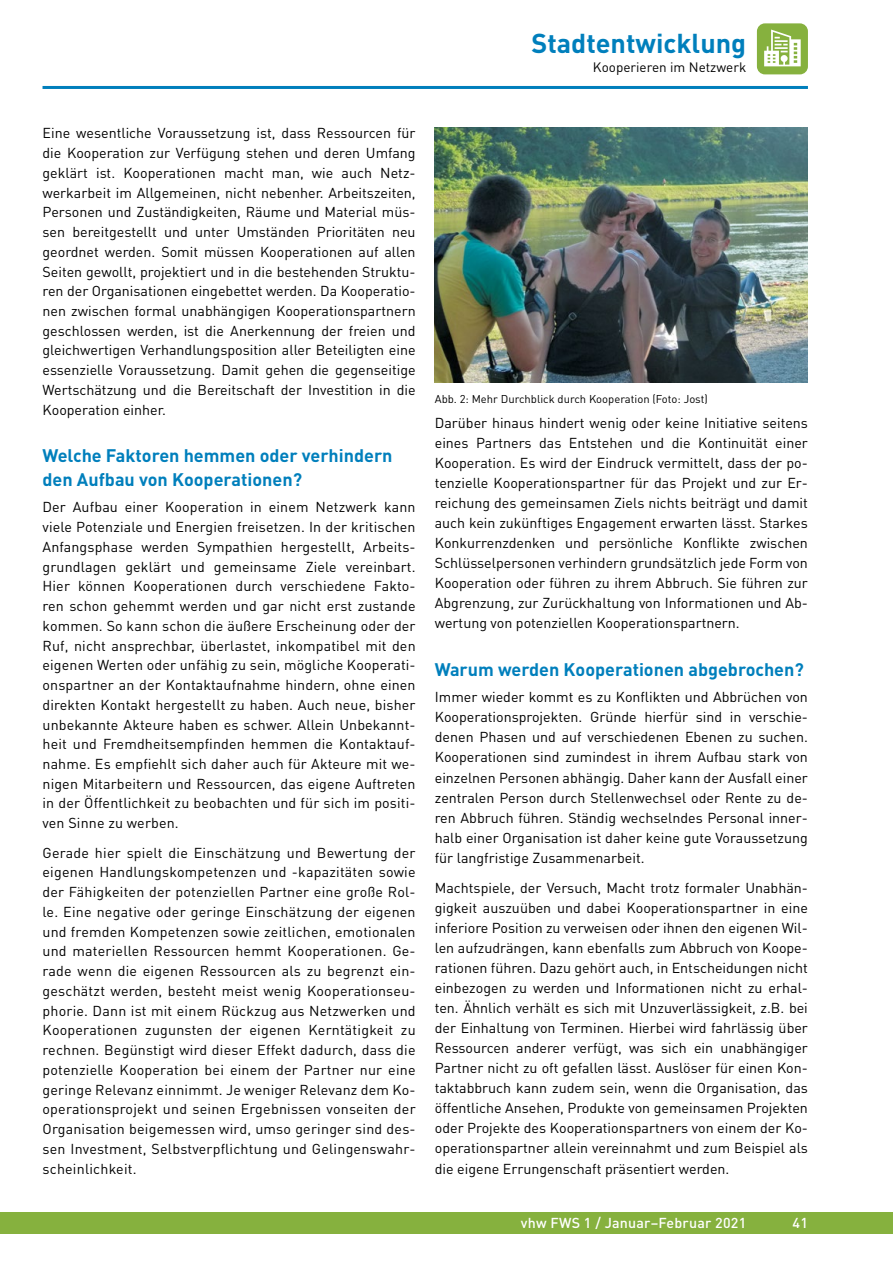
<style>
.page{position:relative;width:893px;height:1263px;background:#fff}
.page>*{position:absolute;margin:0;border:0;box-sizing:border-box;transform-origin:0 0}
.t1{font:700 27px "DIN Pro";color:#007fbc}
.t2{font:700 18px/24.3px "DIN Pro";color:#007fbc}
.t3{font:14.25px/19.8px "DIN Pro";color:#000;text-align:justify}
.t4{font:500 14.25px "DIN Pro";letter-spacing:.015em;color:#fff}
.t5{font:13.5px "DIN Pro";color:#000}
.t6{font:11.25px "DIN Pro";color:#000}
</style>
<div class="page">
<div style="left:0;top:1212px;width:893px;height:21px;background:#86b13e"></div>
<hr style="left:43px;top:86px;width:765px;height:3px;background:#007fbc">
<div style="left:757px;top:23px;width:51px;height:51px;background:#86b13e;border-radius:8px"></div>
<svg style="left:764px;top:30px;width:37px;height:36px"></svg>
<img style="left:435px;top:128px;width:373px;height:255px">
<h1 class="t1" style="left:531px;top:25px;width:216px">Stadtentwicklung</h1>
<p class="t5" style="left:593px;top:58px;width:155px">Kooperieren im Netzwerk</p>
<p class="t3" style="left:43px;top:123px;width:375px">Eine wesentliche Voraussetzung ist, dass Ressourcen für die Kooperation zur Verfügung stehen und deren Umfang geklärt ist. Kooperationen macht man, wie auch Netz&shy;werkarbeit im Allgemeinen, nicht nebenher. Arbeitszeiten, Personen und Zuständigkeiten, Räume und Material müs&shy;sen bereitgestellt und unter Umständen Prioritäten neu geordnet werden. Somit müssen Kooperationen auf allen Seiten gewollt, projektiert und in die bestehenden Struktu&shy;ren der Organisationen eingebettet werden. Da Kooperatio&shy;nen zwischen formal unabhängigen Kooperationspartnern geschlossen werden, ist die Anerkennung der freien und gleichwertigen Verhandlungsposition aller Beteiligten eine essenzielle Voraussetzung. Damit gehen die gegenseitige Wertschätzung und die Bereitschaft der Investition in die Kooperation einher.</p>
<p class="t2" style="left:43px;top:443px;width:351px">Welche Faktoren hemmen oder verhindern den Aufbau von Kooperationen?</p>
<p class="t3" style="left:43px;top:497px;width:375px">Der Aufbau einer Kooperation in einem Netzwerk kann viele Potenziale und Energien freisetzen. In der kritischen Anfangsphase werden Sympathien hergestellt, Arbeits&shy;grundlagen geklärt und gemeinsame Ziele vereinbart.<br>Hier können Kooperationen durch verschiedene Fakto&shy;ren schon gehemmt werden und gar nicht erst zustande kommen. So kann schon die äußere Erscheinung oder der Ruf, nicht ansprechbar, überlastet, inkompatibel mit den eigenen Werten oder unfähig zu sein, mögliche Kooperati&shy;onspartner an der Kontaktaufnahme hindern, ohne einen direkten Kontakt hergestellt zu haben. Auch neue, bisher unbekannte Akteure haben es schwer. Allein Unbekannt&shy;heit und Fremdheitsempfinden hemmen die Kontaktauf&shy;nahme. Es empfiehlt sich daher auch für Akteure mit we&shy;nigen Mitarbeitern und Ressourcen, das eigene Auftreten in der Öffentlichkeit zu beobachten und für sich im positi&shy;ven Sinne zu werben.</p>
<p class="t3" style="left:43px;top:842px;width:375px">Gerade hier spielt die Einschätzung und Bewertung der eigenen Handlungskompetenzen und -kapazitäten sowie der Fähigkeiten der potenziellen Partner eine große Rol&shy;le. Eine negative oder geringe Einschätzung der eigenen und fremden Kompetenzen sowie zeitlichen, emotionalen und materiellen Ressourcen hemmt Kooperationen. Ge&shy;rade wenn die eigenen Ressourcen als zu begrenzt ein&shy;geschätzt werden, besteht meist wenig Kooperationseu&shy;phorie. Dann ist mit einem Rückzug aus Netzwerken und Kooperationen zugunsten der eigenen Kerntätigkeit zu rechnen. Begünstigt wird dieser Effekt dadurch, dass die potenzielle Kooperation bei einem der Partner nur eine geringe Relevanz einnimmt. Je weniger Relevanz dem Ko&shy;operationsprojekt und seinen Ergebnissen vonseiten der Organisation beigemessen wird, umso geringer sind des&shy;sen Investment, Selbstverpflichtung und Gelingenswahr&shy;scheinlichkeit.</p>
<p class="t6" style="left:435px;top:391px;width:275px">Abb. 2: Mehr Durchblick durch Kooperation (Foto: Jost)</p>
<p class="t3" style="left:435px;top:412px;width:375px">Darüber hinaus hindert wenig oder keine Initiative seitens eines Partners das Entstehen und die Kontinuität einer Kooperation. Es wird der Eindruck vermittelt, dass der po&shy;tenzielle Kooperationspartner für das Projekt und zur Er&shy;reichung des gemeinsamen Ziels nichts beiträgt und damit auch kein zukünftiges Engagement erwarten lässt. Starkes Konkurrenzdenken und persönliche Konflikte zwischen Schlüsselpersonen verhindern grundsätzlich jede Form von Kooperation oder führen zu ihrem Abbruch. Sie führen zur Abgrenzung, zur Zurückhaltung von Informationen und Ab&shy;wertung von potenziellen Kooperationspartnern.</p>
<p class="t2" style="left:435px;top:656px;width:371px">Warum werden Kooperationen abgebrochen?</p>
<p class="t3" style="left:435px;top:686px;width:375px">Immer wieder kommt es zu Konflikten und Abbrüchen von Kooperationsprojekten. Gründe hierfür sind in verschie&shy;denen Phasen und auf verschiedenen Ebenen zu suchen.<br>Kooperationen sind zumindest in ihrem Aufbau stark von einzelnen Personen abhängig. Daher kann der Ausfall einer zentralen Person durch Stellenwechsel oder Rente zu de&shy;ren Abbruch führen. Ständig wechselndes Personal inner&shy;halb einer Organisation ist daher keine gute Voraussetzung für langfristige Zusammenarbeit.</p>
<p class="t3" style="left:435px;top:877px;width:375px">Machtspiele, der Versuch, Macht trotz formaler Unabhän&shy;gigkeit auszuüben und dabei Kooperationspartner in eine inferiore Position zu verweisen oder ihnen den eigenen Wil&shy;len aufzudrängen, kann ebenfalls zum Abbruch von Koope&shy;rationen führen. Dazu gehört auch, in Entscheidungen nicht einbezogen zu werden und Informationen nicht zu erhal&shy;ten. Ähnlich verhält es sich mit Unzuverlässigkeit, z.B. bei der Einhaltung von Terminen. Hierbei wird fahrlässig über Ressourcen anderer verfügt, was sich ein unabhängiger Partner nicht zu oft gefallen lässt. Auslöser für einen Kon&shy;taktabbruch kann zudem sein, wenn die Organisation, das öffentliche Ansehen, Produkte von gemeinsamen Projekten oder Projekte des Kooperationspartners von einem der Ko&shy;operationspartner allein vereinnahmt und zum Beispiel als die eigene Errungenschaft präsentiert werden.</p>
<p class="t4" style="left:521px;top:1213px;width:227px">vhw FWS 1 / Januar–Februar 2021</p>
<p class="t4" style="left:792px;top:1213px;width:17px">41</p>
</div>
